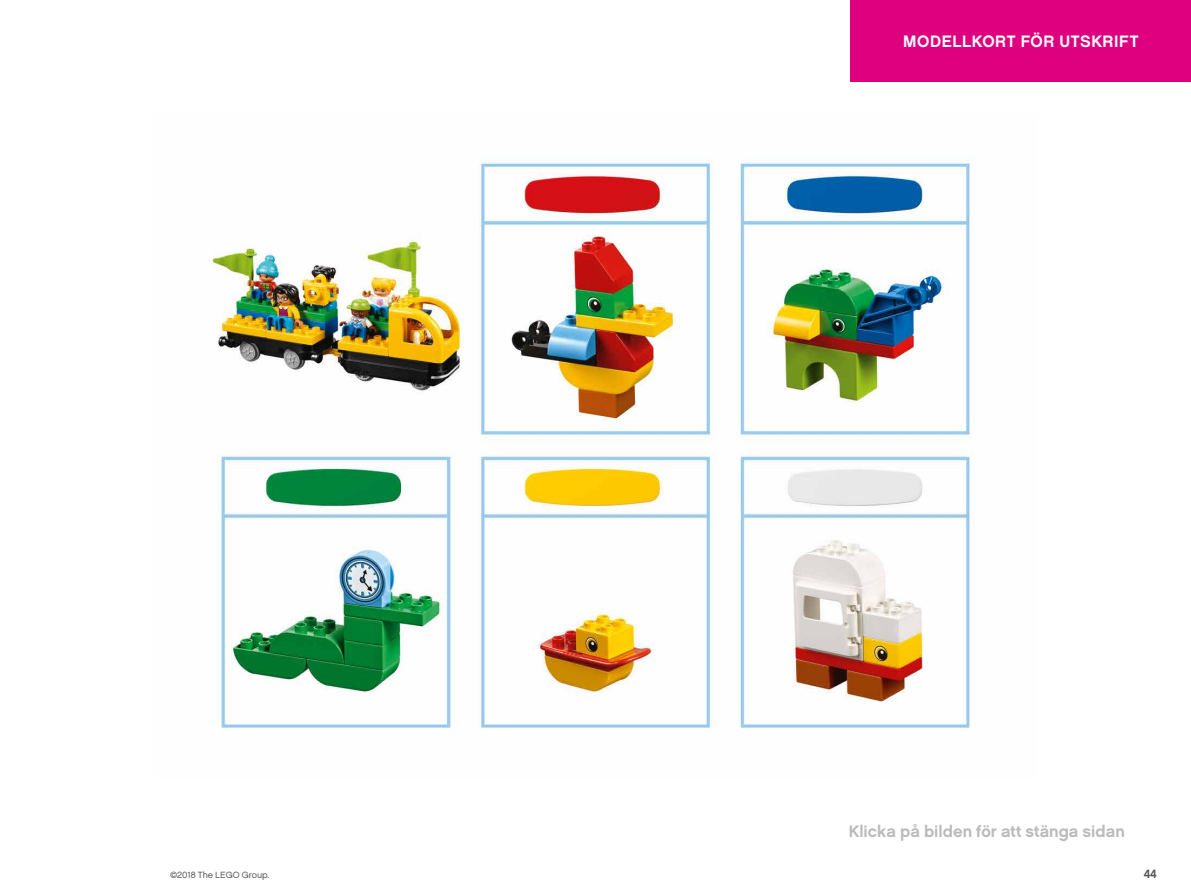
<style>
.page{position:relative;width:1191px;height:893px;background:#fff}
.page>*{position:absolute;margin:0;border:0;box-sizing:border-box;transform-origin:0 0}
.t1{font:700 16.5px "LEGO Chalet 60";color:#bbb}
.t2{font:700 16.5px "LEGO Chalet 60";letter-spacing:.035em;color:#fff}
.t3{font:700 12px "LEGO Chalet 60";color:#575756}
.t4{font:9px "LEGO Chalet 60";color:#575756}
</style>
<div class="page">
<div style="left:850px;top:0;width:341px;height:82px;background:#de007e"></div>
<img style="left:212px;top:162px;width:759px;height:566px">
<p class="t2" style="left:903px;top:30px;width:237px">MODELLKORT FÖR UTSKRIFT</p>
<p class="t1" style="left:848px;top:821px;width:278px">Klicka på bilden för att stänga sidan</p>
<p class="t4" style="left:170px;top:869px;width:101px">©2018 The LEGO Group.</p>
<p class="t3" style="left:1143px;top:866px;width:15px">44</p>
</div>
